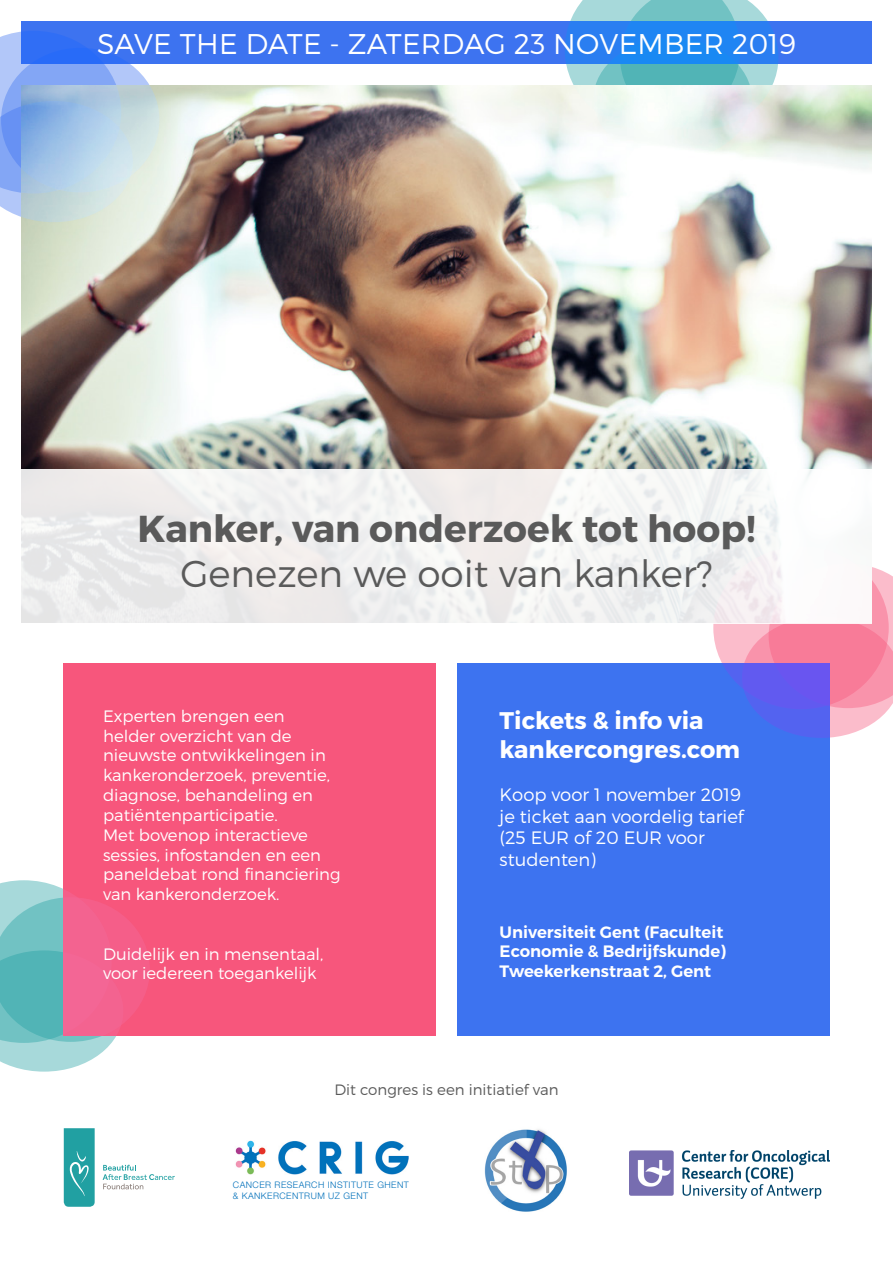
<style>
.page{position:relative;width:893px;height:1263px;background:#fff}
.page>*{position:absolute;margin:0;border:0;box-sizing:border-box;transform-origin:0 0}
.t1{font:700 37.5px "Montserrat";color:#5a5a5a}
.t2{font:300 37.5px "Montserrat";color:#5a5a5a}
.t3{font:300 28.5px "Montserrat";letter-spacing:.01em;color:#fff}
.t4{font:700 24px/28.8px "Montserrat";color:#fff}
.t5{font:300 18px/21.6px "Montserrat";color:#fff}
.t6{font:300 16.5px/19.8px "Montserrat";color:#fff}
.t7{font:600 16.5px/19.8px "Montserrat";color:#fff}
.t8{font:300 15px "Montserrat";color:#5a5a5a}
.t9{font:300 9px "Helvetica Neue LT Std";letter-spacing:.05em;color:#0070ba}
</style>
<div class="page">
<img style="left:21px;top:85px;width:851px;height:384px">
<div style="left:21px;top:469px;width:851px;height:155px;background:linear-gradient(to right,#ebe9e9,#f8f9f9)"></div>
<div style="left:21px;top:21px;width:851px;height:43px;background:#3d73f0"></div>
<div style="left:64px;top:663px;width:372px;height:372px;background:#f7567c"></div>
<div style="left:457px;top:663px;width:372px;height:372px;background:#3d73f0"></div>
<img style="left:629px;top:1150px;width:200px;height:48px">
<img style="left:484px;top:1129px;width:83px;height:83px">
<svg style="left:103px;top:1165px;width:72px;height:24px"></svg>
<svg style="left:64px;top:1128px;width:31px;height:79px"></svg>
<svg style="left:1px;top:48px;width:158px;height:144px"></svg>
<svg style="left:0;top:31px;width:133px;height:191px"></svg>
<svg style="left:743px;top:567px;width:150px;height:171px"></svg>
<svg style="left:713px;top:546px;width:176px;height:163px"></svg>
<svg style="left:593px;top:38px;width:159px;height:121px;fill:#f6faf8"></svg>
<svg style="left:565px;top:0;width:213px;height:131px"></svg>
<svg style="left:0;top:880px;width:150px;height:191px"></svg>
<img style="left:235px;top:1140px;width:173px;height:35px">
<p class="t3" style="left:97px;top:27px;width:700px">SAVE THE DATE - ZATERDAG 23 NOVEMBER 2019</p>
<p class="t1" style="left:137px;top:506px;width:620px">Kanker, van onderzoek tot hoop!</p>
<p class="t2" style="left:180px;top:551px;width:534px">Genezen we ooit van kanker?</p>
<p class="t6" style="left:103px;top:706px;width:228px">Experten brengen een helder overzicht van de nieuwste ontwikkelingen in kankeronderzoek, preventie, diagnose, behandeling en patiëntenparticipatie.</p>
<p class="t6" style="left:103px;top:825px;width:206px">Met bovenop interactieve</p>
<p class="t6" style="left:103px;top:844px;width:239px">sessies, infostanden en een paneldebat rond financiering van kankeronderzoek.</p>
<p class="t6" style="left:103px;top:943px;width:222px">Duidelijk en in mensentaal,</p>
<p class="t6" style="left:103px;top:963px;width:215px">voor iedereen toegankelijk</p>
<p class="t4" style="left:500px;top:706px;width:242px">Tickets &amp; info via kankercongres.com</p>
<p class="t5" style="left:500px;top:784px;width:243px">Koop voor 1 november 2019</p>
<p class="t5" style="left:500px;top:805px;width:246px">je ticket aan voordelig tarief</p>
<p class="t5" style="left:500px;top:827px;width:207px">(25 EUR of 20 EUR voor studenten)</p>
<p class="t7" style="left:500px;top:922px;width:228px">Universiteit Gent (Faculteit<br>Economie &amp; Bedrijfskunde)</p>
<p class="t7" style="left:500px;top:961px;width:213px">Tweekerkenstraat 2, Gent</p>
<p class="t8" style="left:334px;top:1080px;width:226px">Dit congres is een initiatief van</p>
<p class="t9" style="left:233px;top:1179px;width:177px">CANCER RESEARCH INSTITUTE GHENT</p>
<p class="t9" style="left:233px;top:1190px;width:137px">&amp; KANKERCENTRUM UZ GENT</p>
</div>
